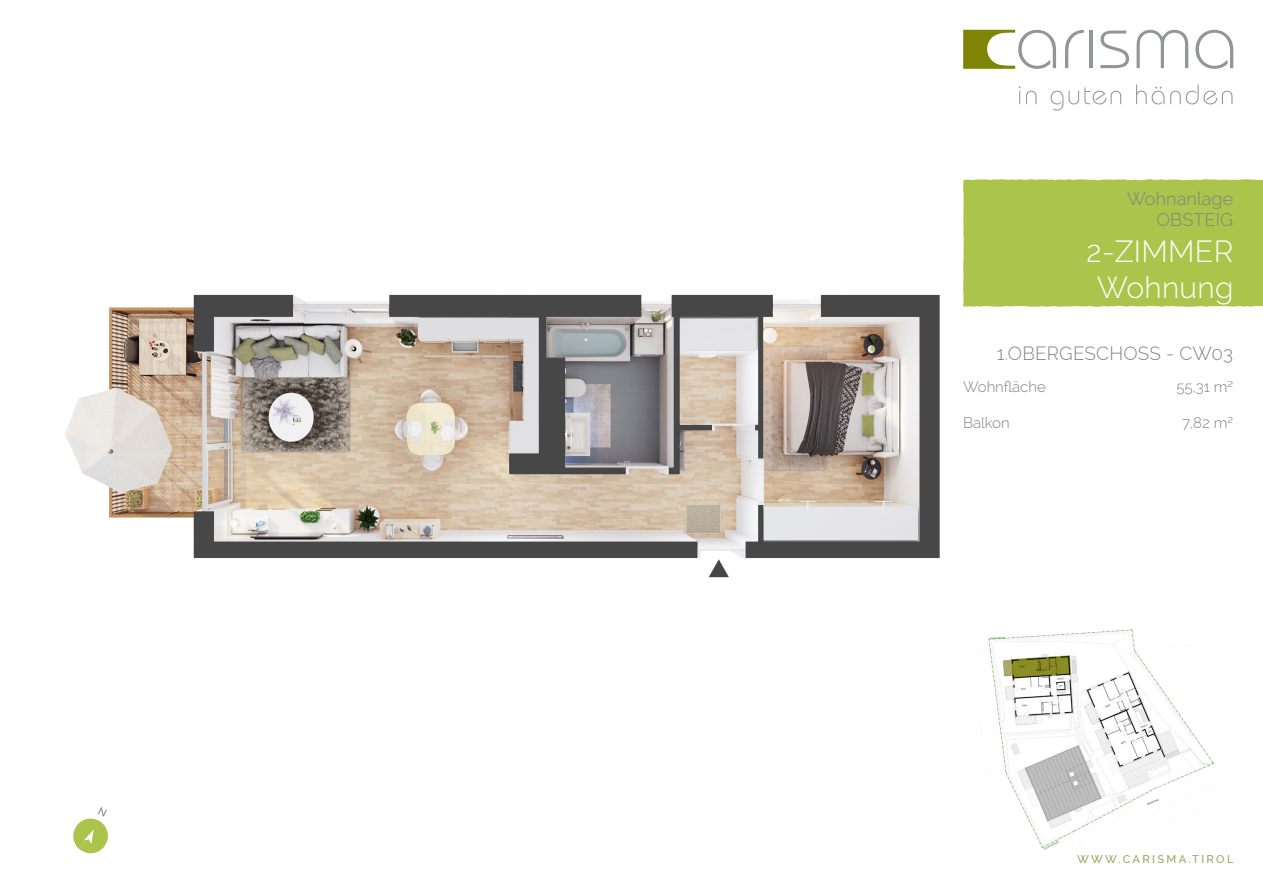
<style>
.page{position:relative;width:1263px;height:893px;background:#fff}
.page>*{position:absolute;margin:0;border:0;box-sizing:border-box;transform-origin:0 0}
.t1{font:300 30px "Raleway";letter-spacing:.01em;color:#fff}
.t2{font:300 18.75px "Raleway";letter-spacing:.01em;color:#808285}
.t3{font:300 18px "Raleway";letter-spacing:.01em;color:#808285}
.t4{font:300 15px "Raleway";color:#808285}
.t5{font:500 11.25px "Raleway";letter-spacing:.2em;color:#9f9f5d}
</style>
<div class="page">
<img style="left:65px;top:294px;width:875px;height:284px">
<div style="left:963px;top:179px;width:300px;height:128px;background:#abc44b"></div>
<svg style="left:73px;top:807px;width:35px;height:47px"></svg>
<img style="left:988px;top:629px;width:226px;height:221px">
<svg style="left:1065px;top:30px;width:19px;height:38px"></svg>
<svg style="left:963px;top:30px;width:93px;height:39px"></svg>
<hr style="left:1089px;top:31px;width:3px;height:37px;background:#939598">
<svg style="left:1100px;top:31px;width:29px;height:37px"></svg>
<svg style="left:1136px;top:30px;width:52px;height:38px"></svg>
<svg style="left:1195px;top:30px;width:38px;height:39px"></svg>
<svg style="left:1019px;top:85px;width:213px;height:26px"></svg>
<p class="t3" style="left:1127px;top:188px;width:108px">Wohnanlage</p>
<p class="t3" style="left:1156px;top:209px;width:79px">OBSTEIG</p>
<p class="t1" style="left:1086px;top:234px;width:148px">2-ZIMMER</p>
<p class="t1" style="left:1097px;top:270px;width:138px">Wohnung</p>
<p class="t2" style="left:997px;top:342px;width:238px">1.OBERGESCHOSS - CW03</p>
<p class="t4" style="left:963px;top:378px;width:84px">Wohnfläche</p>
<p class="t4" style="left:1176px;top:378px;width:58px">55,31 m²</p>
<p class="t4" style="left:963px;top:414px;width:48px">Balkon</p>
<p class="t4" style="left:1182px;top:414px;width:53px">7,82 m²</p>
<p class="t5" style="left:1077px;top:853px;width:158px">WWW.CARISMA.TIROL</p>
</div>
